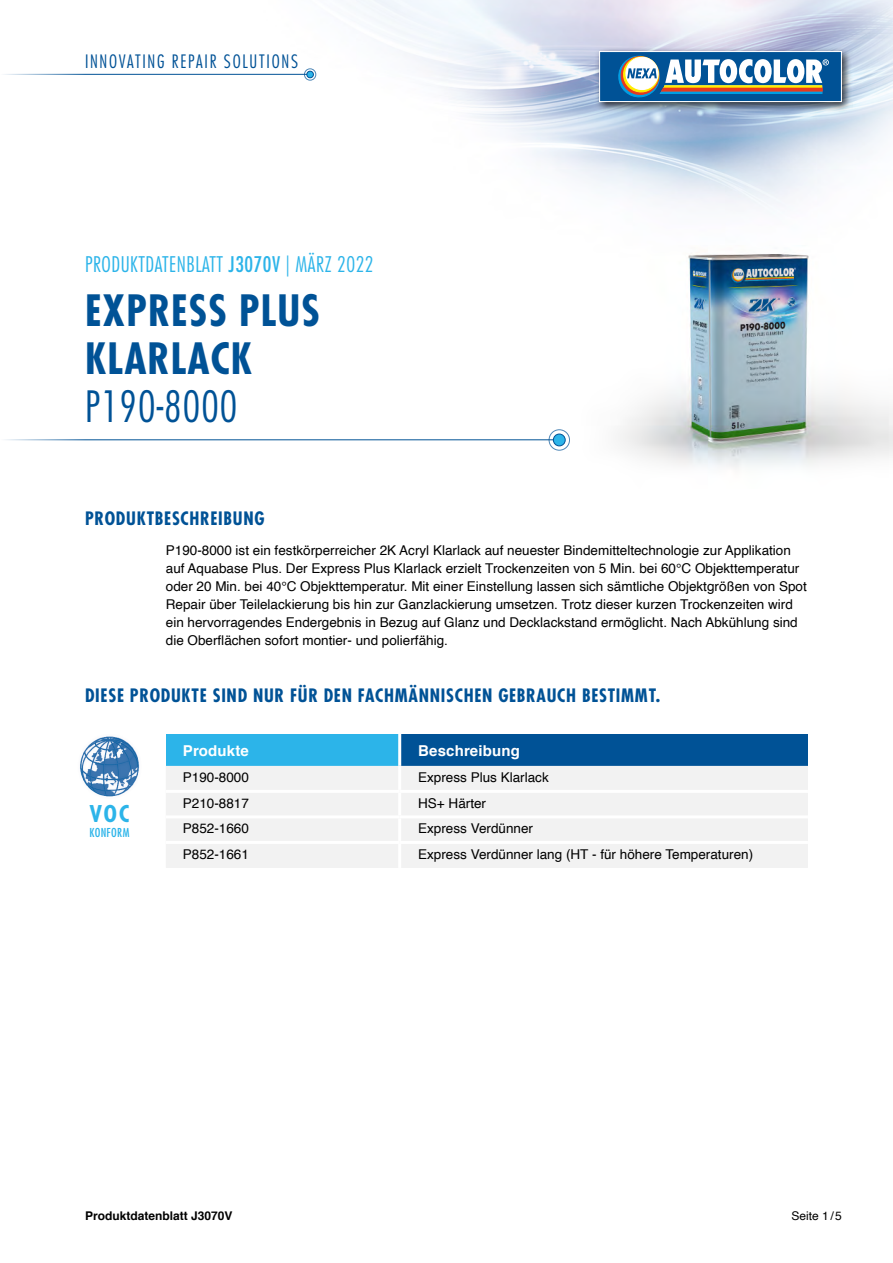
<style>
.page{position:relative;width:893px;height:1263px;background:#fff}
.page>*{position:absolute;margin:0;border:0;box-sizing:border-box;transform-origin:0 0}
.t1{font:700 condensed 42px/48px "Futura LT";letter-spacing:.025em;color:#005296}
.t2{font:300 condensed 42px "Futura LT";letter-spacing:.025em;color:#005296}
.t3{font:700 condensed 22.5px "Futura LT";color:#2cb4e9}
.t4{font:300 condensed 21px "Futura LT";letter-spacing:.025em;color:#2cb4e9}
.t5{font:700 condensed 18px "Futura LT";letter-spacing:.04em;color:#005296}
.t6{font:300 condensed 18px "Futura LT";letter-spacing:.095em;color:#005296}
.t7{font:700 15px "Helvetica";letter-spacing:.01em;color:#fff}
.t8{font:13.5px/18px "Helvetica";color:#000}
.t9{font:700 12px "Helvetica";color:#000}
.t10{font:12px "Helvetica";color:#000}
.t11{font:condensed 12px "Futura LT";letter-spacing:.025em;color:#2cb4e9}
.s1{font-weight:400}
</style>
<div class="page">
<img style="left:11px;top:0;width:882px;height:441px">
<div style="left:595px;top:47px;width:257px;height:65px;background:#000;opacity:.75"></div>
<div style="left:600px;top:52px;width:241px;height:50px;background:#005296"></div>
<div style="left:599px;top:51px;width:243px;height:51px;border:1px solid #fff"></div>
<svg style="left:618px;top:55px;width:211px;height:43px"></svg>
<hr style="left:0;top:74px;width:310px;height:1px;background:#005296">
<div style="left:307px;top:71px;width:6px;height:7px;background:#2cb4e9;border-radius:50%"></div>
<div style="left:307px;top:71px;width:7px;height:7px;border:1px solid #005296;border-radius:50%"></div>
<div style="left:304px;top:69px;width:12px;height:11px;border:1px solid #005296;border-radius:50%"></div>
<img style="left:528px;top:245px;width:365px;height:223px">
<div style="left:166px;top:734px;width:234px;height:32px;background:#2cb4e9"></div>
<div style="left:400px;top:734px;width:408px;height:32px;background:#005296"></div>
<div style="left:166px;top:766px;width:642px;height:102px;background:#f2f2f2"></div>
<hr style="left:398px;top:734px;width:3px;height:32px;background:#fff">
<hr style="left:398px;top:766px;width:3px;height:24px;background:#fff">
<hr style="left:398px;top:793px;width:3px;height:22px;background:#fff">
<hr style="left:398px;top:818px;width:3px;height:23px;background:#fff">
<hr style="left:398px;top:844px;width:3px;height:24px;background:#fff">
<hr style="left:166px;top:841px;width:234px;height:3px;background:#fff">
<hr style="left:400px;top:841px;width:408px;height:3px;background:#fff">
<hr style="left:166px;top:815px;width:234px;height:3px;background:#fff">
<hr style="left:400px;top:815px;width:408px;height:3px;background:#fff">
<hr style="left:166px;top:790px;width:234px;height:3px;background:#fff">
<hr style="left:400px;top:790px;width:408px;height:3px;background:#fff">
<img style="left:80px;top:736px;width:60px;height:61px">
<hr style="left:0;top:439px;width:560px;height:1px;background:#005296">
<div style="left:549px;top:429px;width:21px;height:21px;border:1px solid #005296;border-radius:50%"></div>
<div style="left:553px;top:434px;width:12px;height:12px;background:#2cb4e9;border-radius:50%"></div>
<div style="left:553px;top:434px;width:13px;height:12px;border:1px solid #005296;border-radius:50%"></div>
<h3 class="t6" style="left:85px;top:51px;width:214px">INNOVATING REPAIR SOLUTIONS</h3>
<h3 class="t4" style="left:85px;top:252px;width:290px">PRODUKTDATENBLATT <span class="s1">J3070V</span> | MÄRZ 2022</h3>
<h1 class="t1" style="left:85px;top:287px;width:236px">EXPRESS PLUS<br>KLARLACK</h1>
<h1 class="t2" style="left:85px;top:382px;width:154px">P190-8000</h1>
<h3 class="t5" style="left:85px;top:507px;width:181px">PRODUKTBESCHREIBUNG</h3>
<p class="t8" style="left:166px;top:542px;width:642px">P190-8000 ist ein festkörperreicher 2K Acryl Klarlack auf neuester Bindemitteltechnologie zur Applikation auf Aquabase Plus. Der Express Plus Klarlack erzielt Trockenzeiten von 5 Min. bei 60°C Objekttemperatur oder 20 Min. bei 40°C Objekttemperatur. Mit einer Einstellung lassen sich sämtliche Objektgrößen von Spot Repair über Teilelackierung bis hin zur Ganzlackierung umsetzen. Trotz dieser kurzen Trockenzeiten wird ein hervorragendes Endergebnis in Bezug auf Glanz und Decklackstand ermöglicht. Nach Abkühlung sind die Oberflächen sofort montier- und polierfähig.</p>
<h3 class="t5" style="left:85px;top:684px;width:577px">DIESE PRODUKTE SIND NUR FÜR DEN FACHMÄNNISCHEN GEBRAUCH BESTIMMT.</h3>
<h2 class="t3" style="left:90px;top:799px;width:41px">VOC</h2>
<p class="t11" style="left:89px;top:825px;width:41px">KONFORM</p>
<p class="t7" style="left:183px;top:738px;width:68px">Produkte</p>
<p class="t7" style="left:418px;top:738px;width:103px">Beschreibung</p>
<p class="t8" style="left:183px;top:769px;width:68px">P190-8000</p>
<p class="t8" style="left:418px;top:769px;width:132px">Express Plus Klarlack</p>
<p class="t8" style="left:183px;top:794px;width:68px">P210-8817</p>
<p class="t8" style="left:418px;top:794px;width:69px">HS+ Härter</p>
<p class="t8" style="left:183px;top:820px;width:68px">P852-1660</p>
<p class="t8" style="left:418px;top:820px;width:116px">Express Verdünner</p>
<p class="t8" style="left:183px;top:846px;width:68px">P852-1661</p>
<p class="t8" style="left:418px;top:846px;width:336px">Express Verdünner lang (HT - für höhere Temperaturen)</p>
<p class="t9" style="left:85px;top:1206px;width:149px">Produktdatenblatt J3070V</p>
<p class="t10" style="left:792px;top:1207px;width:52px">Seite 1/5</p>
</div>
